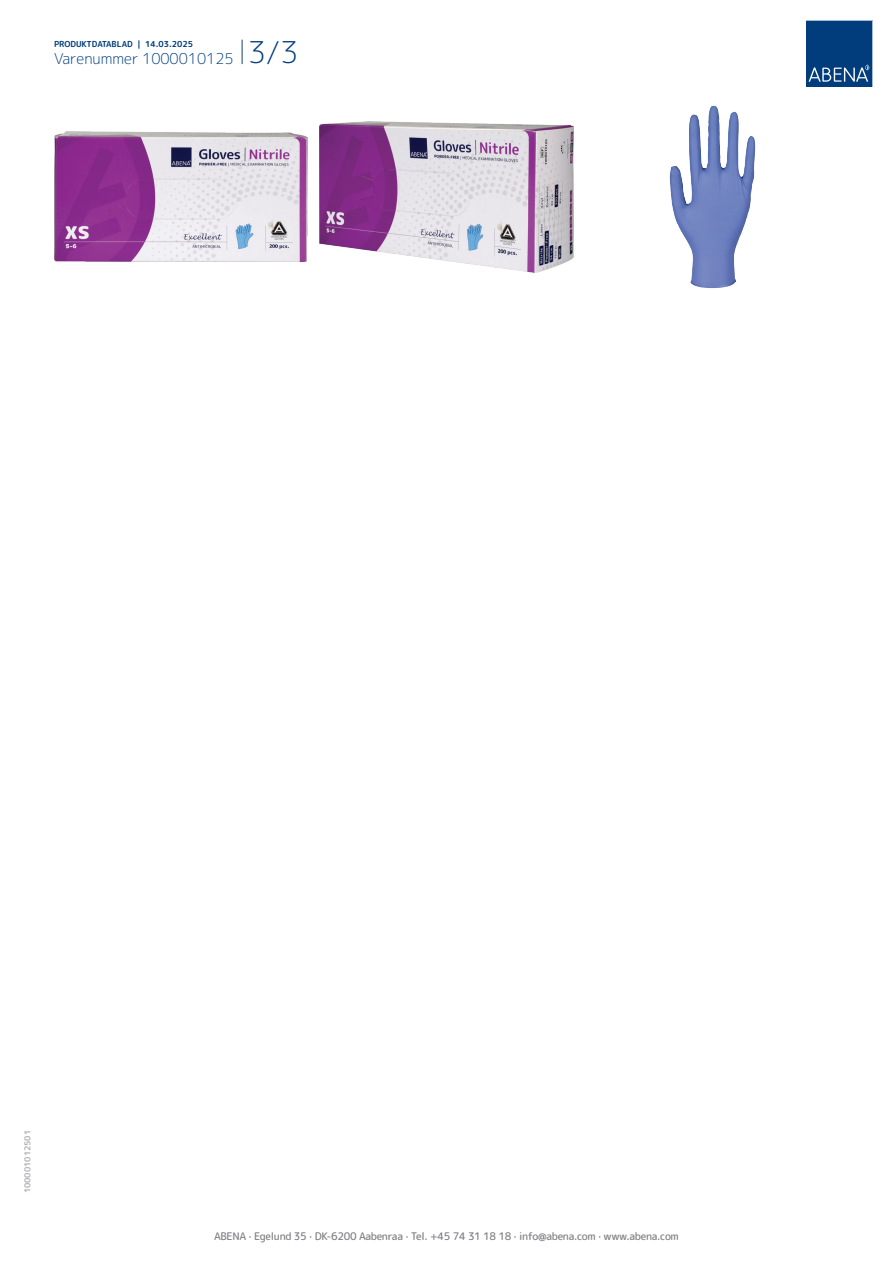
<style>
.page{position:relative;width:893px;height:1263px;background:#fff}
.page>*{position:absolute;margin:0;border:0;box-sizing:border-box;transform-origin:0 0}
.t1{font:300 15px "Rounded Mplus 1 c";color:#013d7d}
.t2{font:500 10.5px "Rounded Mplus 1 c";letter-spacing:-.03em;color:#808285}
.t3{font:700 8.25px "Rounded Mplus 1 c";color:#013d7d}
.t4{font:700 8.25px "Rounded Mplus 1 c";color:#b2b3b7}
.s1{font-size:30px}
</style>
<div class="page">
<svg style="left:242px;top:40px;width:1px;height:24px"></svg>
<svg style="left:806px;top:20px;width:67px;height:67px;background:#144b86"></svg>
<img style="left:54px;top:132px;width:253px;height:130px">
<img style="left:320px;top:121px;width:253px;height:152px">
<img style="left:669px;top:109px;width:69px;height:179px">
<p class="t3" style="left:54px;top:38px;width:141px">PRODUKTDATABLAD | 14.03.2025</p>
<h1 class="t1" style="left:54px;top:48px;width:246px">Varenummer 1000010125 <span class="s1">3/3</span></h1>
<p class="t4" style="left:22px;top:1193px;width:65px;rotate:-90deg">100001012501</p>
<p class="t2" style="left:214px;top:1229px;width:466px">ABENA · Egelund 35 · DK-6200 Aabenraa · Tel. +45 74 31 18 18 · info@abena.com · www.abena.com</p>
</div>
